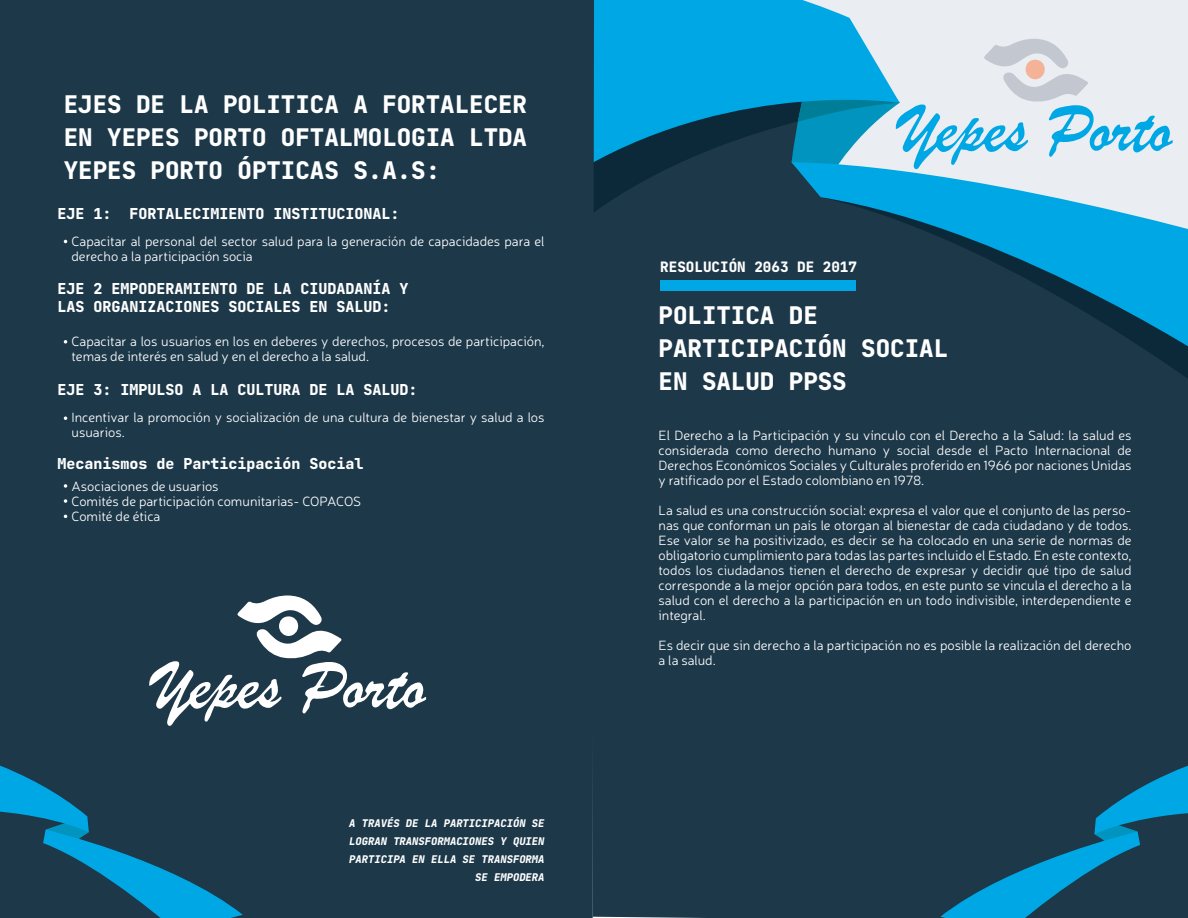
<style>
.page{position:relative;width:1188px;height:918px;background:#fff}
.page>*{position:absolute;margin:0;border:0;box-sizing:border-box;transform-origin:0 0}
.t1{font:800 24.15px/32.8px "Jet Brains Mono";color:#fff}
.t2{font:800 15px/18px "Jet Brains Mono";color:#fff}
.t3{font:800 14.25px "Jet Brains Mono";color:#fff}
.t4{font:300 13.5px/15px "Neris";color:#fff}
.t5{font:italic 800 10.5px/18px "Jet Brains Mono";color:#fff;text-align:right}
</style>
<div class="page">
<div style="left:594px;top:291px;width:594px;height:627px;background:#1c3849"></div>
<svg style="left:594px;top:0;width:594px;height:291px;background:#8a9aa4"></svg>
<div style="left:821px;top:375px;width:367px;height:38px;background:#1c3849"></div>
<svg style="left:594px;top:167px;width:198px;height:68px;background:#193646"></svg>
<svg style="left:792px;top:159px;width:396px;height:216px;background:#1c607d"></svg>
<svg style="left:594px;top:0;width:306px;height:167px;background:#0f90c0"></svg>
<svg style="left:940px;top:751px;width:248px;height:167px;background:#154f6a"></svg>
<svg style="left:792px;top:33px;width:381px;height:159px;background:#9dd2e6"></svg>
<div style="left:1026px;top:60px;width:19px;height:19px;background:#f4b397;border-radius:50%"></div>
<div style="left:660px;top:280px;width:196px;height:10px;background:#00a7e5"></div>
<div style="left:0;top:0;width:594px;height:918px;background:#1c3849"></div>
<svg style="left:0;top:749px;width:243px;height:169px;background:#154f6a"></svg>
<svg style="left:64px;top:340px;width:3px;height:4px"></svg>
<svg style="left:64px;top:416px;width:3px;height:4px"></svg>
<svg style="left:64px;top:484px;width:3px;height:4px"></svg>
<svg style="left:64px;top:499px;width:3px;height:4px"></svg>
<svg style="left:149px;top:595px;width:277px;height:131px"></svg>
<div style="left:279px;top:616px;width:19px;height:20px;background:#fff;border-radius:50%"></div>
<h1 class="t1" style="left:64px;top:88px;width:465px;text-align:justify">EJES DE LA POLITICA A FORTALECER EN YEPES PORTO OFTALMOLOGIA LTDA YEPES PORTO ÓPTICAS S.A.S:</h1>
<p class="t2" style="left:58px;top:204px;width:344px">EJE 1: FORTALECIMIENTO INSTITUCIONAL:</p>
<p class="t4" style="left:72px;top:233px;width:475px">Capacitar al personal del sector salud para la generación de capacidades para el derecho a la participación socia</p>
<p class="t2" style="left:58px;top:279px;width:353px">EJE 2 EMPODERAMIENTO DE LA CIUDADANÍA Y<br>LAS ORGANIZACIONES SOCIALES EN SALUD:</p>
<p class="t4" style="left:72px;top:333px;width:474px">Capacitar a los usuarios en los en deberes y derechos, procesos de participación, temas de interés en salud y en el derecho a la salud.</p>
<p class="t2" style="left:58px;top:381px;width:362px">EJE 3: IMPULSO A LA CULTURA DE LA SALUD:</p>
<p class="t4" style="left:72px;top:410px;width:475px">Incentivar la promoción y socialización de una cultura de bienestar y salud a los usuarios.</p>
<p class="t2" style="left:58px;top:455px;width:308px">Mecanismos de Participación Social</p>
<p class="t4" style="left:72px;top:478px;width:291px">Asociaciones de usuarios<br>Comités de participación comunitarias- COPACOS<br>Comité de ética</p>
<p class="t5" style="left:349px;top:814px;width:197px">A TRAVÉS DE LA PARTICIPACIÓN SE<br>LOGRAN TRANSFORMACIONES Y QUIEN<br>PARTICIPA EN ELLA SE TRANSFORMA<br>SE EMPODERA</p>
<p class="t3" style="left:660px;top:256px;width:198px">RESOLUCIÓN 2063 DE 2017</p>
<h1 class="t1" style="left:659px;top:299px;width:291px">POLITICA DE<br>PARTICIPACIÓN SOCIAL<br>EN SALUD PPSS</h1>
<p class="t4" style="left:659px;top:428px;width:475px;text-align:justify">El Derecho a la Participación y su vínculo con el Derecho a la Salud: la salud es considerada como derecho humano y social desde el Pacto Internacional de Derechos Económicos Sociales y Culturales proferido en 1966 por naciones Unidas y ratificado por el Estado colombiano en 1978.</p>
<p class="t4" style="left:659px;top:503px;width:475px;text-align:justify">La salud es una construcción social: expresa el valor que el conjunto de las perso&shy;nas que conforman un país le otorgan al bienestar de cada ciudadano y de todos.<br>Ese valor se ha positivizado, es decir se ha colocado en una serie de normas de obligatorio cumplimiento para todas las partes incluido el Estado. En este contexto, todos los ciudadanos tienen el derecho de expresar y decidir qué tipo de salud corresponde a la mejor opción para todos, en este punto se vincula el derecho a la salud con el derecho a la participación en un todo indivisible, interdependiente e integral.</p>
<p class="t4" style="left:659px;top:638px;width:474px">Es decir que sin derecho a la participación no es posible la realización del derecho a la salud.</p>
</div>
